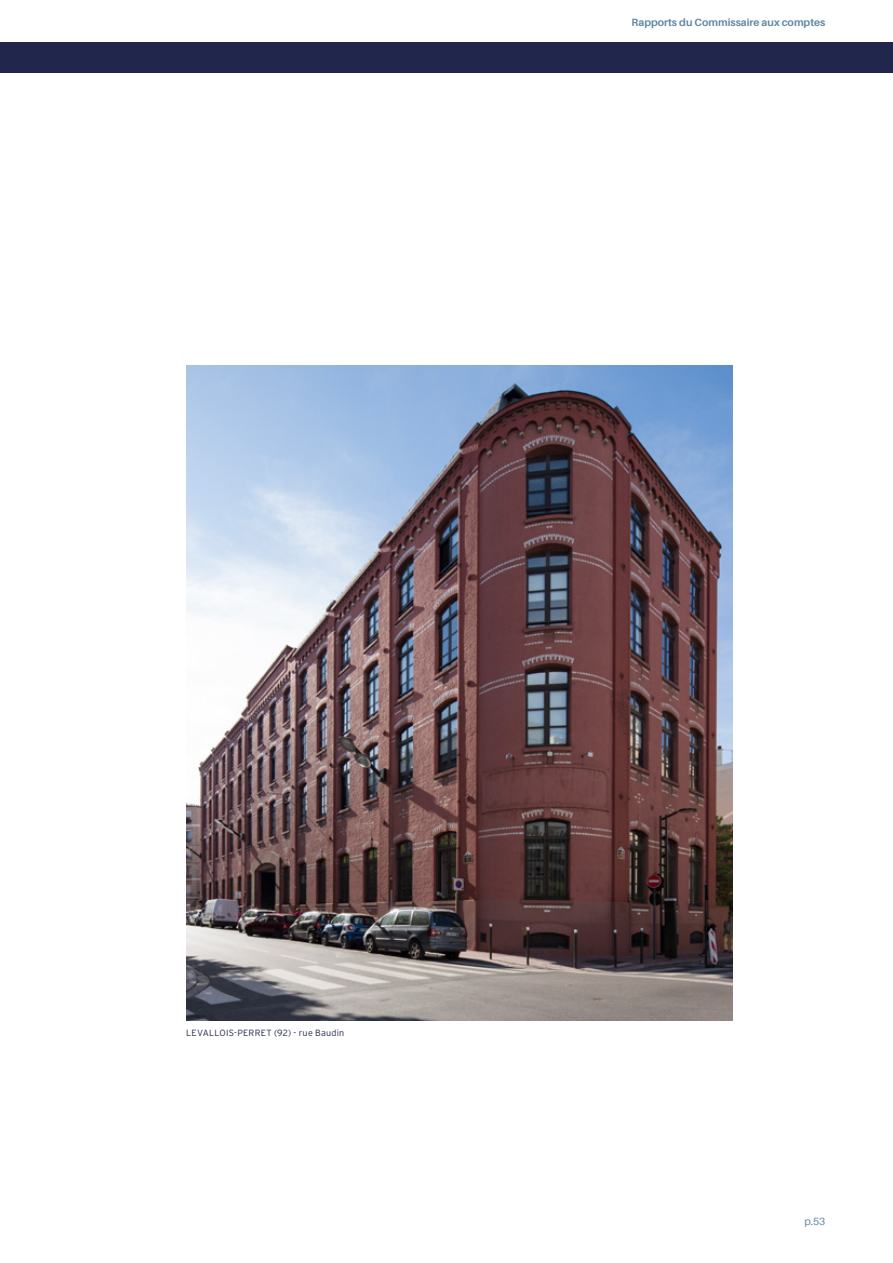
<style>
.page{position:relative;width:893px;height:1263px;background:#fff}
.page>*{position:absolute;margin:0;border:0;box-sizing:border-box;transform-origin:0 0}
.t1{font:700 10.5px "Aileron";color:#5f88a4}
.t2{font:10.5px "Aileron";color:#5f88a4}
.t3{font:300 9px "Interstate";letter-spacing:.025em;color:#21264c}
</style>
<div class="page">
<div style="left:0;top:43px;width:893px;height:30px;background:#21264c"></div>
<img style="left:186px;top:366px;width:546px;height:654px">
<p class="t1" style="left:632px;top:16px;width:195px">Rapports du Commissaire aux comptes</p>
<p class="t3" style="left:186px;top:1027px;width:160px">LEVALLOIS-PERRET (92) - rue Baudin</p>
<p class="t2" style="left:804px;top:1215px;width:22px">p.53</p>
</div>
